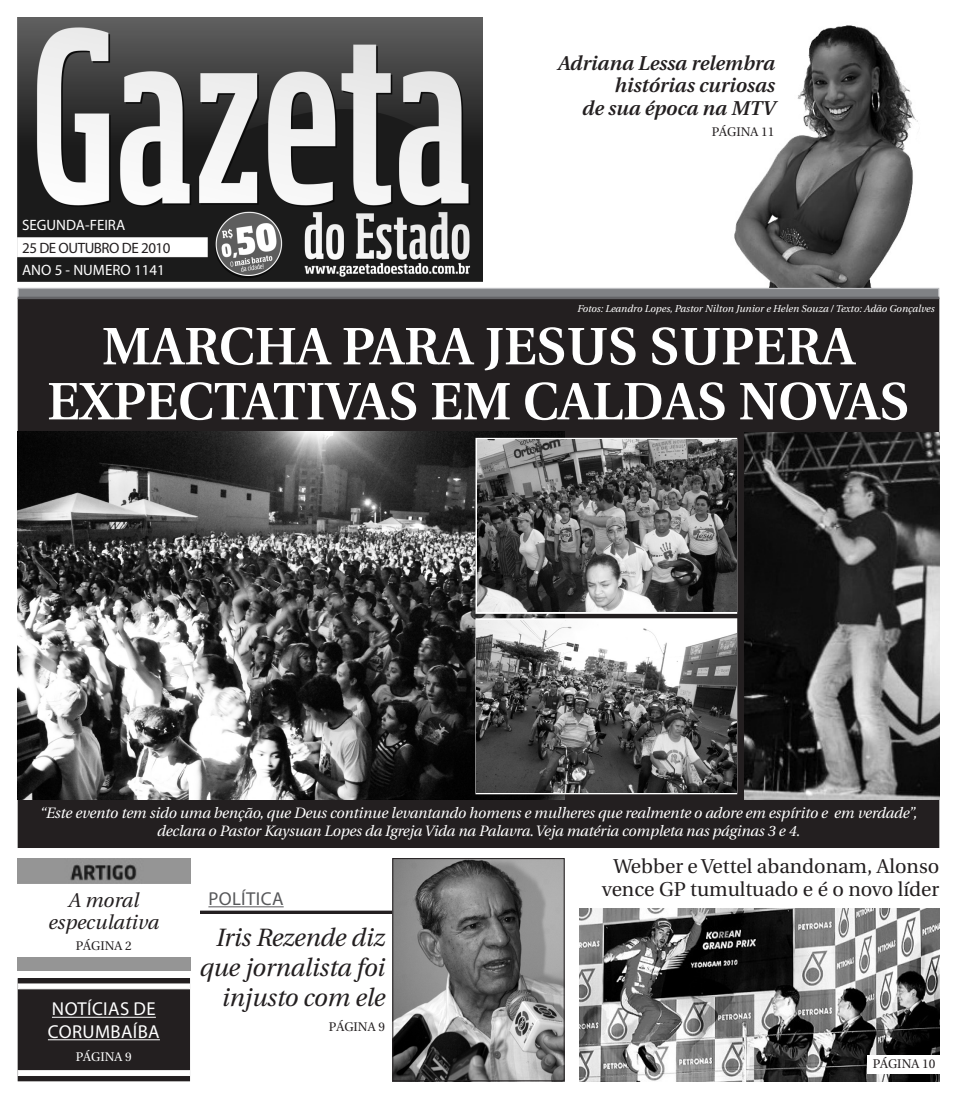
<style>
.page{position:relative;width:957px;height:1099px;background:#fff}
.page>*{position:absolute;margin:0;border:0;box-sizing:border-box;transform-origin:0 0}
.Corpo_de_Texto{font:600 52.5px "Utopia";color:#fff}
.Corpo_de_Texto-2{font:italic 25px/30px "Utopia";letter-spacing:-.01em;color:#231f20;text-align:right}
.Corpo_de_Texto-3{font:20px/22.5px "Utopia";color:#231f20;text-align:center}
.Corpo_de_Texto-4{font:italic 600 20px "Utopia";color:#231f20}
.Título_Artigos{font:italic 20px "Utopia";color:#231f20}
.Chapéu{font:18.75px "Myriad Pro";letter-spacing:.02em;color:#fff}
.Chapéu-2{font:18.75px "Myriad Pro";letter-spacing:.02em;color:#57585a}
.Corpo_de_Texto-5{font:italic 15px "Utopia";letter-spacing:-.01em;color:#fff}
.Corpo_de_Texto-6{font:15px "Myriad Pro";color:#fff}
.Corpo_de_Texto-7{font:15px "Myriad Pro";letter-spacing:-.03em;color:#231f20}
.Corpo_de_Texto-8{font:12.5px "Utopia";color:#231f20}
.Corpo_de_Texto-9{font:12.5px "Utopia";color:#fff}
.Corpo_de_Texto-10{font:italic 10px "Utopia";color:#fff}
</style>
<div class="page">
<img style="left:721px;top:25px;width:218px;height:263px">
<div style="left:18px;top:298px;width:921px;height:549px;background:#231f20"></div>
<img style="left:18px;top:432px;width:546px;height:367px">
<img style="left:744px;top:432px;width:195px;height:367px">
<div style="left:475px;top:438px;width:262px;height:176px;border:5px solid #fff"></div>
<div style="left:475px;top:618px;width:262px;height:176px;border:5px solid #fff"></div>
<img style="left:478px;top:440px;width:259px;height:172px">
<img style="left:477px;top:620px;width:259px;height:172px">
<div style="left:18px;top:288px;width:921px;height:10px;background:#808285;border:1px solid #bcbdc0"></div>
<div style="left:18px;top:297px;width:921px;height:2px;border:1px solid #636366"></div>
<img style="left:18px;top:18px;width:464px;height:264px">
<img style="left:18px;top:858px;width:172px;height:25px">
<div style="left:18px;top:978px;width:171px;height:102px;background:#231f20"></div>
<div style="left:18px;top:978px;width:172px;height:103px;border:1px solid #231f20"></div>
<hr style="left:52px;top:1016px;width:104px;height:1px;background:#fff">
<hr style="left:48px;top:1039px;width:112px;height:1px;background:#fff">
<svg style="left:18px;top:983px;width:172px;height:6px"></svg>
<svg style="left:18px;top:1070px;width:172px;height:5px"></svg>
<div style="left:200px;top:910px;width:199px;height:3px;border:1px solid #231f20"></div>
<hr style="left:208px;top:906px;width:76px;height:1px;background:#57585a">
<img style="left:394px;top:860px;width:168px;height:219px">
<div style="left:392px;top:858px;width:172px;height:223px;border:1px solid #231f20"></div>
<img style="left:579px;top:908px;width:360px;height:173px">
<div style="left:867px;top:1054px;width:75px;height:19px;background:#fff"></div>
<p class="Corpo_de_Texto-6" style="left:22px;top:216px;width:105px">SEGUNDA-FEIRA</p>
<p class="Corpo_de_Texto-7" style="left:22px;top:239px;width:150px">25 DE OUTUBRO DE 2010</p>
<p class="Corpo_de_Texto-6" style="left:22px;top:260px;width:144px">ANO 5 - NUMERO 1141</p>
<p class="Corpo_de_Texto-4" style="left:557px;top:52px;width:219px">Adriana Lessa relembra</p>
<p class="Corpo_de_Texto-4" style="left:614px;top:74px;width:162px">histórias curiosas</p>
<p class="Corpo_de_Texto-4" style="left:582px;top:97px;width:194px">de sua época na MTV</p>
<p class="Corpo_de_Texto-8" style="left:711px;top:124px;width:64px">PÁGINA 11</p>
<p class="Corpo_de_Texto-10" style="left:577px;top:303px;width:359px">Fotos: Leandro Lopes, Pastor Nilton Junior e Helen Souza / Texto: Adão Gonçalves</p>
<p class="Corpo_de_Texto" style="left:102px;top:317px;width:754px">MARCHA PARA JESUS SUPERA</p>
<p class="Corpo_de_Texto" style="left:47px;top:372px;width:864px">EXPECTATIVAS EM CALDAS NOVAS</p>
<p class="Corpo_de_Texto-5" style="left:40px;top:804px;width:879px">“Este evento tem sido uma benção, que Deus continue levantando homens e mulheres que realmente o adore em espírito e em verdade’’,</p>
<p class="Corpo_de_Texto-5" style="left:157px;top:822px;width:645px">declara o Pastor Kaysuan Lopes da Igreja Vida na Palavra. Veja matéria completa nas páginas 3 e 4.</p>
<p class="Título_Artigos" style="left:68px;top:888px;width:72px">A moral</p>
<p class="Título_Artigos" style="left:48px;top:911px;width:112px">especulativa</p>
<p class="Corpo_de_Texto-8" style="left:76px;top:938px;width:58px">PÁGINA 2</p>
<p class="Chapéu" style="left:52px;top:997px;width:105px">NOTÍCIAS DE</p>
<p class="Chapéu" style="left:48px;top:1020px;width:113px">CORUMBAÍBA</p>
<p class="Corpo_de_Texto-9" style="left:76px;top:1049px;width:58px">PÁGINA 9</p>
<p class="Chapéu-2" style="left:208px;top:887px;width:77px">POLÍTICA</p>
<p class="Corpo_de_Texto-2" style="left:200px;top:923px;width:187px">Iris Rezende diz que jornalista foi injusto com ele</p>
<p class="Corpo_de_Texto-8" style="left:329px;top:1020px;width:58px">PÁGINA 9</p>
<p class="Corpo_de_Texto-3" style="left:602px;top:855px;width:339px">Webber e Vettel abandonam, Alonso vence GP tumultuado e é o novo líder</p>
<p class="Corpo_de_Texto-8" style="left:872px;top:1057px;width:64px">PÁGINA 10</p>
</div>
